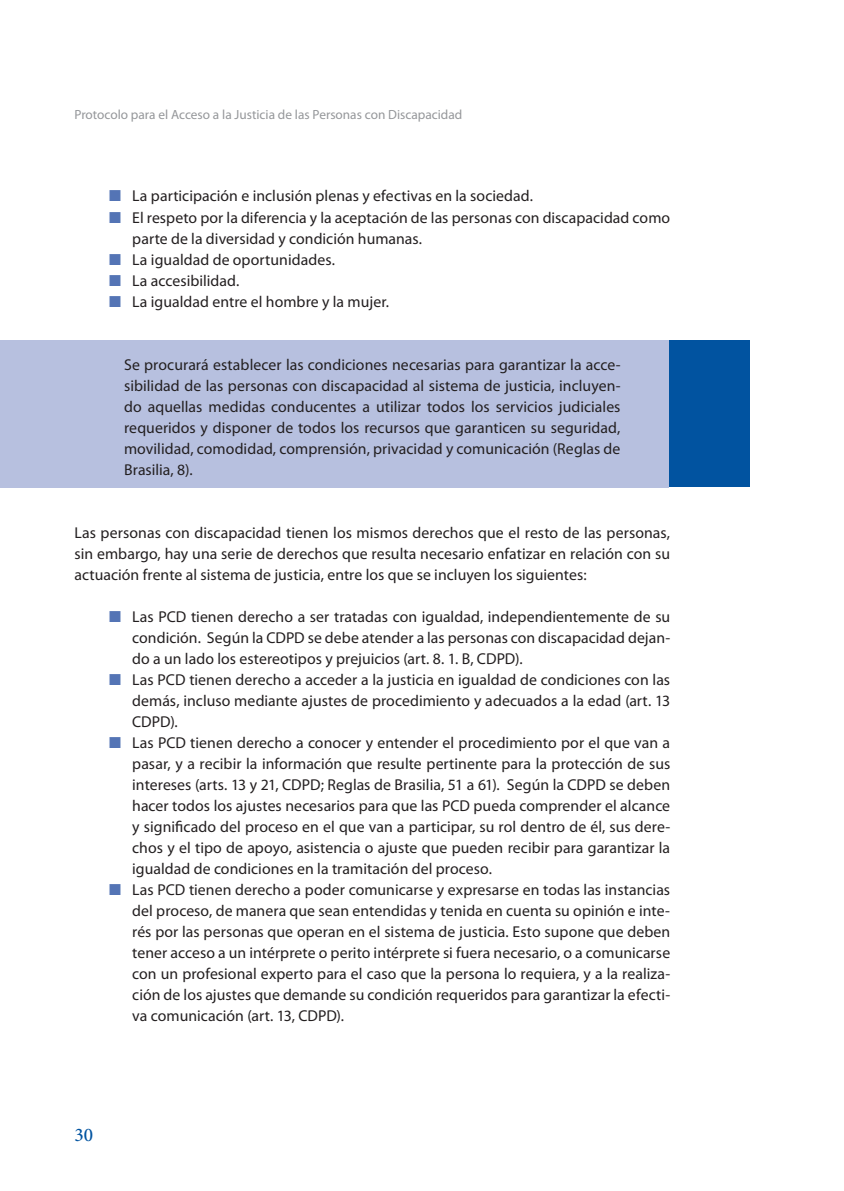
<style>
.page{position:relative;width:844px;height:1191px;background:#fff}
.page>*{position:absolute;margin:0;border:0;box-sizing:border-box;transform-origin:0 0}
.t1{font:500 19.25px "Minion Pro";color:#0153a0}
.t2{font:15.75px/21px "Myriad Pro";color:#231f20;text-align:justify}
.t3{font:13.3px "Myriad Pro";color:#95979a}
.s1{color:#5474b5}
</style>
<div class="page">
<div style="left:0;top:340px;width:668px;height:147px;background:#b7c0df"></div>
<div style="left:668px;top:340px;width:81px;height:147px;background:#0153a0"></div>
<p class="t3" style="left:74px;top:110px;width:389px">Protocolo para el Acceso a la Justicia de las Personas con Discapacidad</p>
<p class="t2" style="left:109px;top:187px;width:425px"><span class="s1">■</span> La participación e inclusión plenas y efectivas en la sociedad.</p>
<p class="t2" style="left:132px;top:208px;width:539px;text-indent:-23px"><span class="s1">■</span> El respeto por la diferencia y la aceptación de las personas con discapacidad como parte de la diversidad y condición humanas.</p>
<p class="t2" style="left:109px;top:250px;width:227px"><span class="s1">■</span> La igualdad de oportunidades.</p>
<p class="t2" style="left:109px;top:271px;width:132px"><span class="s1">■</span> La accesibilidad.</p>
<p class="t2" style="left:109px;top:292px;width:281px"><span class="s1">■</span> La igualdad entre el hombre y la mujer.</p>
<p class="t2" style="left:124px;top:355px;width:498px">Se procurará establecer las condiciones necesarias para garantizar la acce&shy;sibilidad de las personas con discapacidad al sistema de justicia, incluyen&shy;do aquellas medidas conducentes a utilizar todos los servicios judiciales requeridos y disponer de todos los recursos que garanticen su seguridad, movilidad, comodidad, comprensión, privacidad y comunicación (Reglas de Brasilia, 8).</p>
<p class="t2" style="left:74px;top:523px;width:597px">Las personas con discapacidad tienen los mismos derechos que el resto de las personas, sin embargo, hay una serie de derechos que resulta necesario enfatizar en relación con su actuación frente al sistema de justicia, entre los que se incluyen los siguientes:</p>
<p class="t2" style="left:132px;top:607px;width:539px;text-indent:-23px"><span class="s1">■</span> Las PCD tienen derecho a ser tratadas con igualdad, independientemente de su condición. Según la CDPD se debe atender a las personas con discapacidad dejan&shy;do a un lado los estereotipos y prejuicios (art. 8. 1. B, CDPD).</p>
<p class="t2" style="left:132px;top:670px;width:539px;text-indent:-23px"><span class="s1">■</span> Las PCD tienen derecho a acceder a la justicia en igualdad de condiciones con las demás, incluso mediante ajustes de procedimiento y adecuados a la edad (art. 13<br>CDPD).</p>
<p class="t2" style="left:132px;top:733px;width:539px;text-indent:-23px"><span class="s1">■</span> Las PCD tienen derecho a conocer y entender el procedimiento por el que van a pasar, y a recibir la información que resulte pertinente para la protección de sus intereses (arts. 13 y 21, CDPD; Reglas de Brasilia, 51 a 61). Según la CDPD se deben hacer todos los ajustes necesarios para que las PCD pueda comprender el alcance y significado del proceso en el que van a participar, su rol dentro de él, sus dere&shy;chos y el tipo de apoyo, asistencia o ajuste que pueden recibir para garantizar la igualdad de condiciones en la tramitación del proceso.</p>
<p class="t2" style="left:132px;top:880px;width:539px;text-indent:-23px"><span class="s1">■</span> Las PCD tienen derecho a poder comunicarse y expresarse en todas las instancias del proceso, de manera que sean entendidas y tenida en cuenta su opinión e inte&shy;rés por las personas que operan en el sistema de justicia. Esto supone que deben tener acceso a un intérprete o perito intérprete si fuera necesario, o a comunicarse con un profesional experto para el caso que la persona lo requiera, y a la realiza&shy;ción de los ajustes que demande su condición requeridos para garantizar la efecti&shy;va comunicación (art. 13, CDPD).</p>
<p class="t1" style="left:74px;top:1127px;width:20px">30</p>
</div>
